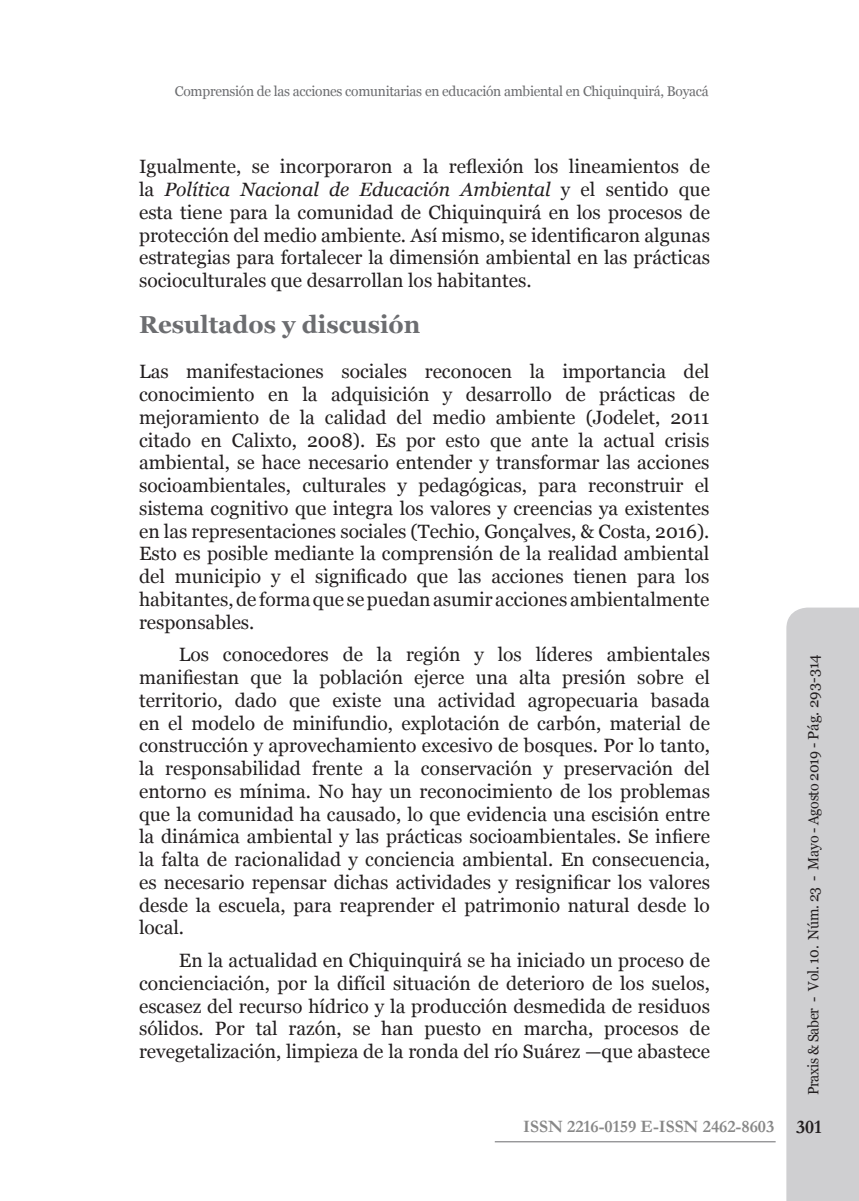
<style>
.page{position:relative;width:859px;height:1201px;background:#fff}
.page>*{position:absolute;margin:0;border:0;box-sizing:border-box;transform-origin:0 0}
.t1{font:700 24.5px "Georgia";color:#6c6d70}
.t2{font:19.25px/22.8px "Georgia";color:#231f20;text-align:justify}
.t3{font:600 19.25px "Garamond";color:#231f20}
.t4{font:600 17.5px "Garamond";color:#888}
.t5{font:14.88px "Georgia";letter-spacing:-.02em;color:#231f20;scale:.95 1}
.t6{font:14px "Georgia";letter-spacing:-.02em;color:#6c6d70}
.s1{font-style:italic}
</style>
<div class="page">
<div style="left:786px;top:607px;width:72px;height:593px;background:#cfcfd1"></div>
<hr style="left:494px;top:1141px;width:281px;height:1px;background:#6c6c6e">
<p class="t6" style="left:175px;top:82px;width:535px">Comprensión de las acciones comunitarias en educación ambiental en Chiquinquirá, Boyacá</p>
<p class="t2" style="left:139px;top:156px;width:572px">Igualmente, se incorporaron a la reflexión los lineamientos de la <span class="s1">Política Nacional de Educación Ambiental</span> y el sentido que esta tiene para la comunidad de Chiquinquirá en los procesos de protección del medio ambiente. Así mismo, se identificaron algunas estrategias para fortalecer la dimensión ambiental en las prácticas socioculturales que desarrollan los habitantes.</p>
<p class="t1" style="left:139px;top:308px;width:283px">Resultados y discusión</p>
<p class="t2" style="left:139px;top:360px;width:571px">Las manifestaciones sociales reconocen la importancia del conocimiento en la adquisición y desarrollo de prácticas de mejoramiento de la calidad del medio ambiente (Jodelet, 2011 citado en Calixto, 2008). Es por esto que ante la actual crisis ambiental, se hace necesario entender y transformar las acciones socioambientales, culturales y pedagógicas, para reconstruir el sistema cognitivo que integra los valores y creencias ya existentes en las representaciones sociales (Techio, Gonçalves, &amp; Costa, 2016).<br>Esto es posible mediante la comprensión de la realidad ambiental del municipio y el significado que las acciones tienen para los habitantes, de forma que se puedan asumir acciones ambientalmente responsables.</p>
<p class="t2" style="left:139px;top:643px;width:572px;text-indent:40px">Los conocedores de la región y los líderes ambientales manifiestan que la población ejerce una alta presión sobre el territorio, dado que existe una actividad agropecuaria basada en el modelo de minifundio, explotación de carbón, material de construcción y aprovechamiento excesivo de bosques. Por lo tanto, la responsabilidad frente a la conservación y preservación del entorno es mínima. No hay un reconocimiento de los problemas que la comunidad ha causado, lo que evidencia una escisión entre la dinámica ambiental y las prácticas socioambientales. Se infiere la falta de racionalidad y conciencia ambiental. En consecuencia, es necesario repensar dichas actividades y resignificar los valores desde la escuela, para reaprender el patrimonio natural desde lo local.</p>
<p class="t2" style="left:139px;top:949px;width:572px;text-indent:40px">En la actualidad en Chiquinquirá se ha iniciado un proceso de concienciación, por la difícil situación de deterioro de los suelos, escasez del recurso hídrico y la producción desmedida de residuos sólidos. Por tal razón, se han puesto en marcha, procesos de revegetalización, limpieza de la ronda del río Suárez —que abastece</p>
<p class="t4" style="left:523px;top:1114px;width:252px">ISSN 2216-0159 E-ISSN 2462-8603</p>
<p class="t5" style="left:804px;top:1095px;width:466px;rotate:-90deg">Praxis &amp; Saber - Vol. 10. Núm. 23 - Mayo - Agosto 2019 - Pág. 293-314</p>
<p class="t3" style="left:795px;top:1114px;width:27px">301</p>
</div>
